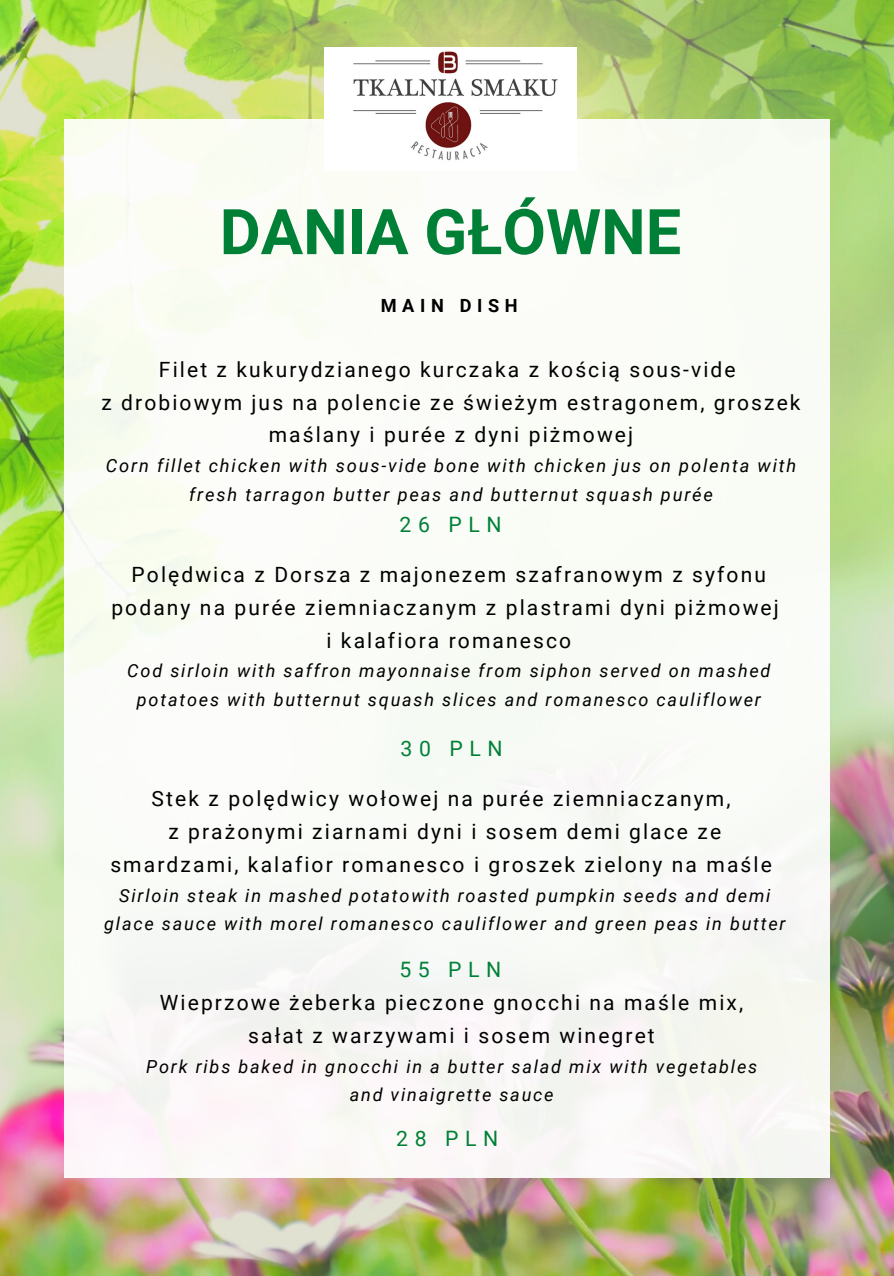
<style>
.page{position:relative;width:894px;height:1276px;background:#fff}
.page>*{position:absolute;margin:0;border:0;box-sizing:border-box;transform-origin:0 0}
.t1{font:700 63px "Roboto";color:#008037}
.t2{font:21.15px "Roboto";letter-spacing:.31em;color:#008037}
.t3{font:21px/32.8px "Roboto";letter-spacing:.1em;color:#000;text-align:center}
.t4{font:italic 18.15px/28.5px "Roboto";letter-spacing:.1em;color:#000;text-align:center}
.t5{font:700 18.15px "Roboto";letter-spacing:.31em;color:#000}
.t6{font:italic 18px/28.5px "Roboto";letter-spacing:.1em;color:#000;text-align:center}
</style>
<div class="page">
<img style="left:0;top:0;width:893px;height:1276px">
<div style="left:65px;top:119px;width:764px;height:1058px;background:#fafcf7"></div>
<img style="left:324px;top:48px;width:252px;height:113px">
<h1 class="t1" style="left:220px;top:196px;width:463px">DANIA GŁÓWNE</h1>
<p class="t5" style="left:380px;top:295px;width:139px">MAIN DISH</p>
<p class="t3" style="left:101px;top:353px;width:700px">Filet z kukurydzianego kurczaka z kością sous-vide<br>z drobiowym jus na polencie ze świeżym estragonem, groszek maślany i purée z dyni piżmowej</p>
<p class="t4" style="left:106px;top:451px;width:691px">Corn fillet chicken with sous-vide bone with chicken jus on polenta with fresh tarragon butter peas and butternut squash purée</p>
<p class="t2" style="left:399px;top:513px;width:103px">26 PLN</p>
<p class="t3" style="left:111px;top:558px;width:668px">Polędwica z Dorsza z majonezem szafranowym z syfonu podany na purée ziemniaczanym z plastrami dyni piżmowej i kalafiora romanesco</p>
<p class="t6" style="left:127px;top:657px;width:644px">Cod sirloin with saffron mayonnaise from siphon served on mashed potatoes with butternut squash slices and romanesco cauliflower</p>
<p class="t2" style="left:400px;top:736px;width:103px">30 PLN</p>
<p class="t3" style="left:110px;top:782px;width:662px">Stek z polędwicy wołowej na purée ziemniaczanym,<br>z prażonymi ziarnami dyni i sosem demi glace ze smardzami, kalafior romanesco i groszek zielony na maśle</p>
<p class="t6" style="left:104px;top:881px;width:682px">Sirloin steak in mashed potatowith roasted pumpkin seeds and demi glace sauce with morel romanesco cauliflower and green peas in butter</p>
<p class="t2" style="left:399px;top:957px;width:103px">55 PLN</p>
<p class="t3" style="left:160px;top:987px;width:584px">Wieprzowe żeberka pieczone gnocchi na maśle mix, sałat z warzywami i sosem winegret</p>
<p class="t6" style="left:146px;top:1052px;width:612px">Pork ribs baked in gnocchi in a butter salad mix with vegetables and vinaigrette sauce</p>
<p class="t2" style="left:396px;top:1126px;width:103px">28 PLN</p>
</div>
